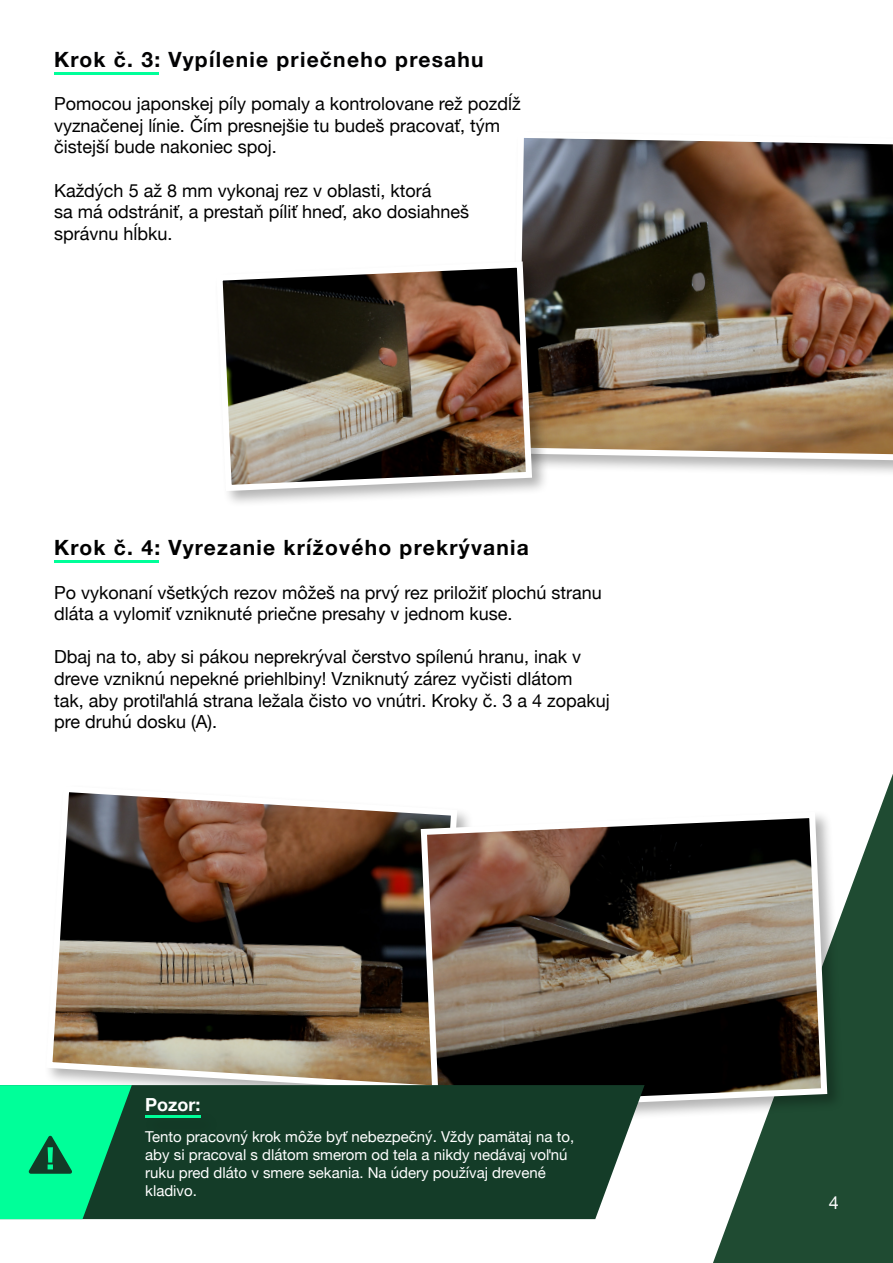
<style>
.page{position:relative;width:893px;height:1263px;background:#fff}
.page>*{position:absolute;margin:0;border:0;box-sizing:border-box;transform-origin:0 0}
.t1{font:700 21px "Helvetica Neue";letter-spacing:.06em;color:#000}
.t2{font:700 21px "Helvetica Neue";letter-spacing:.06em;color:#020203}
.t3{font:18px/21.6px "Helvetica Neue";color:#000}
.t4{font:700 18px "Helvetica Neue";color:#fff}
.t5{font:18px "Helvetica Neue";color:#fff}
.t6{font:15px/18px "Helvetica Neue";color:#fff}
</style>
<div class="page">
<svg style="left:713px;top:774px;width:180px;height:489px;fill:#1f4b32"></svg>
<div style="left:510px;top:129px;width:383px;height:349px;background:#000;opacity:.3"></div>
<img style="left:510px;top:129px;width:383px;height:335px">
<div style="left:214px;top:259px;width:335px;height:249px;background:#000;opacity:.3"></div>
<img style="left:214px;top:258px;width:321px;height:236px">
<img style="left:49px;top:792px;width:369px;height:293px">
<div style="left:418px;top:809px;width:426px;height:319px;background:#000;opacity:.3"></div>
<img style="left:418px;top:809px;width:412px;height:305px">
<hr style="left:55px;top:560px;width:104px;height:3px;background:#0f9">
<hr style="left:55px;top:72px;width:104px;height:3px;background:#0f9">
<div style="left:132px;top:1085px;width:513px;height:134px;background:#143c28"></div>
<svg style="left:0;top:1085px;width:132px;height:134px;background:#04d37f"></svg>
<div style="left:143px;top:1112px;width:77px;height:26px;background:#133b27"></div>
<hr style="left:145px;top:1115px;width:55px;height:2px;background:#0f9">
<p class="t2" style="left:54px;top:43px;width:431px">Krok č. 3: Vypílenie priečneho presahu</p>
<p class="t3" style="left:54px;top:94px;width:468px">Pomocou japonskej píly pomaly a kontrolovane rež pozdĺž vyznačenej línie. Čím presnejšie tu budeš pracovať, tým čistejší bude nakoniec spoj.</p>
<p class="t3" style="left:54px;top:180px;width:417px">Každých 5 až 8 mm vykonaj rez v oblasti, ktorá<br>sa má odstrániť, a prestaň píliť hneď, ako dosiahneš správnu hĺbku.</p>
<p class="t1" style="left:54px;top:531px;width:476px">Krok č. 4: Vyrezanie krížového prekrývania</p>
<p class="t3" style="left:54px;top:582px;width:549px">Po vykonaní všetkých rezov môžeš na prvý rez priložiť plochú stranu dláta a vylomiť vzniknuté priečne presahy v jednom kuse.</p>
<p class="t3" style="left:54px;top:647px;width:557px">Dbaj na to, aby si pákou neprekrýval čerstvo spílenú hranu, inak v dreve vzniknú nepekné priehlbiny! Vzniknutý zárez vyčisti dlátom<br>tak, aby protiľahlá strana ležala čisto vo vnútri. Kroky č. 3 a 4 zopakuj pre druhú dosku (A).</p>
<p class="t4" style="left:145px;top:1090px;width:57px">Pozor:</p>
<p class="t6" style="left:145px;top:1128px;width:430px">Tento pracovný krok môže byť nebezpečný. Vždy pamätaj na to, aby si pracoval s dlátom smerom od tela a nikdy nedávaj voľnú ruku pred dláto v smere sekania. Na údery používaj drevené kladivo.</p>
<p class="t5" style="left:829px;top:1189px;width:12px">4</p>
</div>
